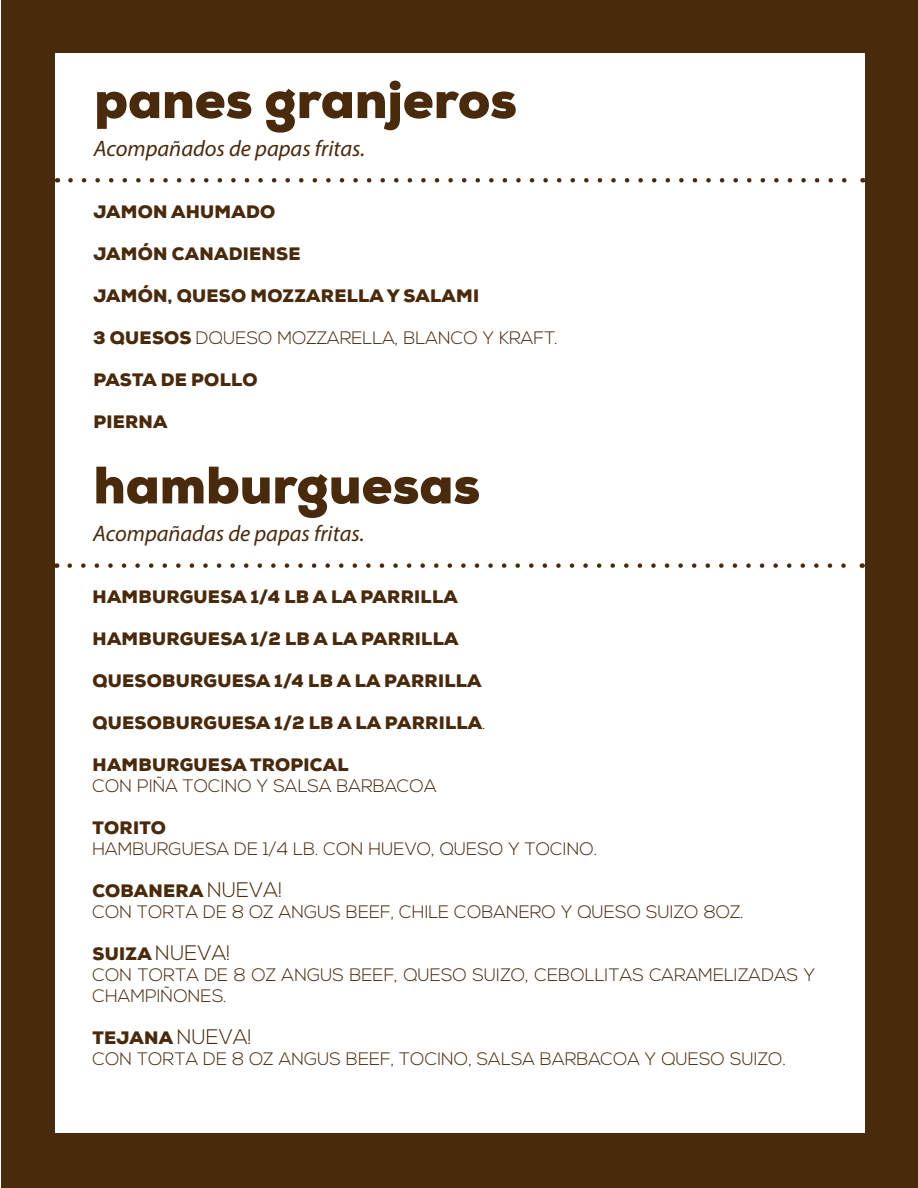
<style>
.page{position:relative;width:918px;height:1188px;background:#fff}
.page>*{position:absolute;margin:0;border:0;box-sizing:border-box;transform-origin:0 0}
.t1{font:900 52.5px "Nexa";color:#492a0d}
.t2{font:italic 22.5px "Myriad Pro";color:#492a0d}
.t3{font:300 21px "Nexa";color:#492a0d}
.t4{font:300 18px/21px "Nexa";color:#492a0d}
.t5{font:900 18px "Nexa";letter-spacing:.015em;color:#492a0d}
.s1{font-weight:900}
.s2{font-weight:300}
.s3{font-size:21px}
.s4{font-weight:900;font-size:18px}
</style>
<div class="page">
<div style="left:2px;top:0;width:916px;height:1187px;background:#492a0d"></div>
<div style="left:55px;top:53px;width:810px;height:1080px;background:#fff"></div>
<svg style="left:70px;top:178px;width:777px;height:5px"></svg>
<svg style="left:70px;top:563px;width:776px;height:5px"></svg>
<h1 class="t1" style="left:94px;top:66px;width:424px">panes granjeros</h1>
<p class="t2" style="left:94px;top:135px;width:273px">Acompañados de papas fritas.</p>
<p class="t5" style="left:93px;top:200px;width:184px">JAMON AHUMADO</p>
<p class="t5" style="left:93px;top:242px;width:209px">JAMÓN CANADIENSE</p>
<p class="t5" style="left:93px;top:284px;width:387px">JAMÓN, QUESO MOZZARELLA Y SALAMI</p>
<p class="t4" style="left:93px;top:328px;width:466px"><span class="s1">3 QUESOS</span> DQUESO MOZZARELLA, BLANCO Y KRAFT.</p>
<p class="t5" style="left:93px;top:368px;width:166px">PASTA DE POLLO</p>
<p class="t5" style="left:93px;top:410px;width:76px">PIERNA</p>
<h1 class="t1" style="left:94px;top:451px;width:388px">hamburguesas</h1>
<p class="t2" style="left:93px;top:520px;width:273px">Acompañadas de papas fritas.</p>
<p class="t5" style="left:93px;top:586px;width:367px">HAMBURGUESA 1/4 LB A LA PARRILLA</p>
<p class="t5" style="left:93px;top:628px;width:367px">HAMBURGUESA 1/2 LB A LA PARRILLA</p>
<p class="t5" style="left:93px;top:670px;width:390px">QUESOBURGUESA 1/4 LB A LA PARRILLA</p>
<p class="t5" style="left:93px;top:712px;width:395px">QUESOBURGUESA 1/2 LB A LA PARRILLA<span class="s2">.</span></p>
<p class="t5" style="left:93px;top:754px;width:258px">HAMBURGUESA TROPICAL</p>
<p class="t4" style="left:92px;top:777px;width:346px">CON PIÑA TOCINO Y SALSA BARBACOA</p>
<p class="t5" style="left:93px;top:817px;width:75px">TORITO</p>
<p class="t4" style="left:92px;top:840px;width:507px">HAMBURGUESA DE 1/4 LB. CON HUEVO, QUESO Y TOCINO.</p>
<p class="t4" style="left:92px;top:882px;width:653px"><span class="s1">COBANERA</span> <span class="s3">NUEVA!<br></span>CON TORTA DE 8 OZ ANGUS BEEF, CHILE COBANERO Y QUESO SUIZO 8OZ.</p>
<p class="t3" style="left:93px;top:941px;width:139px"><span class="s4">SUIZA</span> NUEVA!</p>
<p class="t4" style="left:92px;top:966px;width:724px">CON TORTA DE 8 OZ ANGUS BEEF, QUESO SUIZO, CEBOLLITAS CARAMELIZADAS Y<br>CHAMPIÑONES.</p>
<p class="t4" style="left:92px;top:1029px;width:695px"><span class="s1">TEJANA</span> <span class="s3">NUEVA!<br></span>CON TORTA DE 8 OZ ANGUS BEEF, TOCINO, SALSA BARBACOA Y QUESO SUIZO.</p>
</div>
